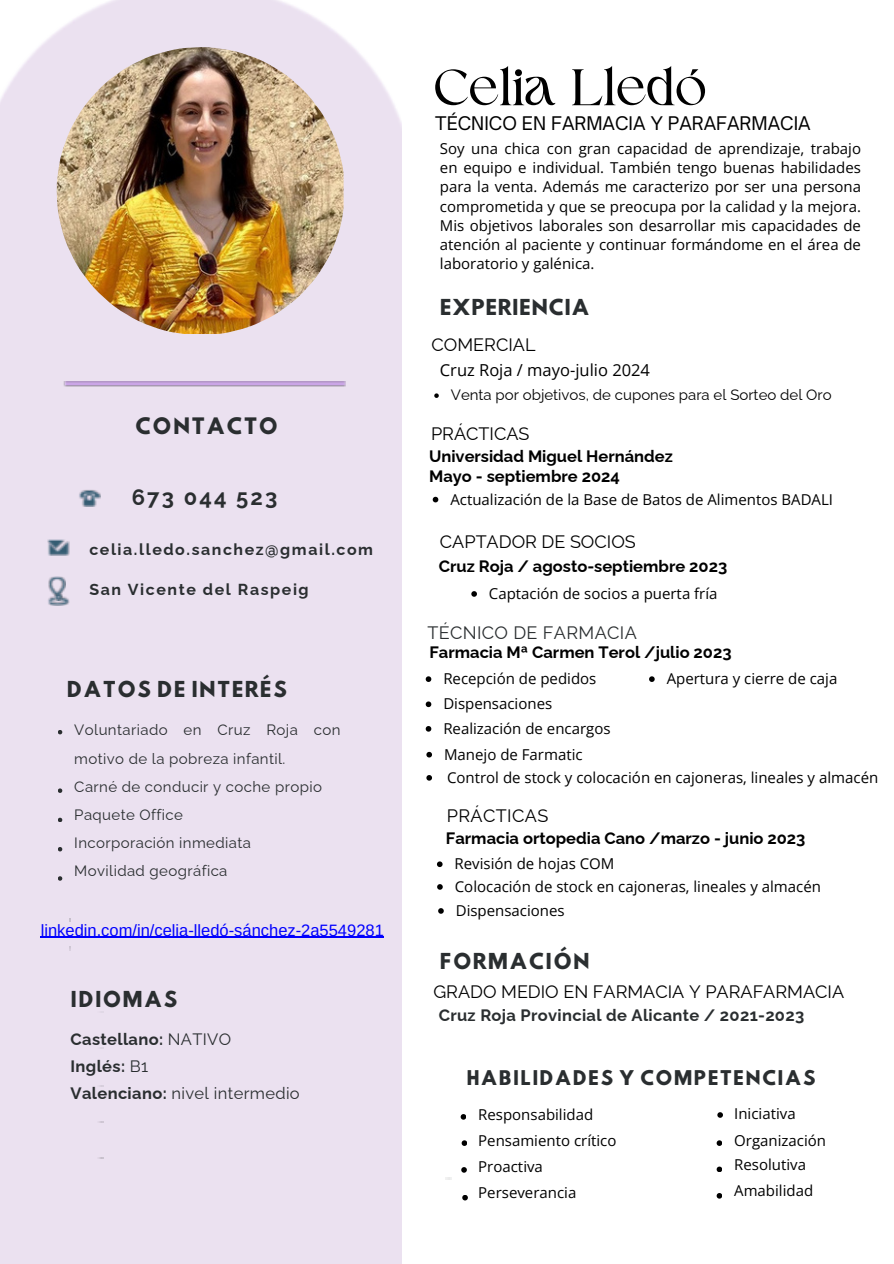
<style>
.page{position:relative;width:894px;height:1264px;background:#fff}
.page>*{position:absolute;margin:0;border:0;box-sizing:border-box;transform-origin:0 0}
.t1{font:52.5px "Higuen";color:#000}
.t2{font:700 21.9px "Raleway";letter-spacing:.1em;color:#2a2e30}
.t3{font:20.1px "Hussar Bd";letter-spacing:.065em;color:#2a2e30}
.t4{font:19.5px "Hussar Bd";letter-spacing:.06em;color:#2a2e30}
.t5{font:19.5px "Hussar Bd";letter-spacing:.02em;color:#2a2e30}
.t6{font:18px "Raleway";color:#000}
.t7{font:18px "Open Sauce One";color:#000}
.t8{font:18px "Hussar Bd";letter-spacing:.065em;color:#2a2e30}
.t9{font:18px "Raleway";letter-spacing:.02em;color:#2a2e30}
.t10{font:18px "Raleway";letter-spacing:.02em;color:#000}
.t11{font:700 16.5px/20.2px "Raleway";color:#000}
.t12{font:700 16.5px/27px "Raleway";letter-spacing:.02em;color:#2a2e30}
.t13{font:16.5px "Arimo";color:#0100ff}
.t14{font:16.5px "Open Sans";color:#000}
.t15{font:700 15.9px "Raleway";letter-spacing:.1em;color:#2a2e30}
.t16{font:15px/19.2px "Open Sans";color:#000}
.t17{font:15px/28.2px "Raleway";letter-spacing:.025em;color:#2a2e30}
.t18{font:15px "Raleway";color:#000}
.s1{font-weight:400}
</style>
<div class="page">
<div style="left:0;top:0;width:402px;height:1263px;background:#ebe1f0"></div>
<img style="left:48px;top:540px;width:21px;height:15px">
<img style="left:48px;top:539px;width:18px;height:10px">
<img style="left:78px;top:490px;width:23px;height:17px">
<img style="left:49px;top:576px;width:17px;height:19px">
<svg style="left:53px;top:591px;width:10px;height:4px"></svg>
<img style="left:48px;top:595px;width:21px;height:10px">
<img style="left:63px;top:381px;width:283px;height:6px">
<img style="left:57px;top:47px;width:286px;height:287px">
<hr style="left:41px;top:936px;width:343px;height:1px;background:#0100ff">
<svg style="left:58px;top:730px;width:4px;height:4px"></svg>
<svg style="left:58px;top:788px;width:4px;height:5px"></svg>
<svg style="left:58px;top:817px;width:4px;height:5px"></svg>
<svg style="left:58px;top:847px;width:4px;height:4px"></svg>
<svg style="left:58px;top:876px;width:4px;height:4px"></svg>
<svg style="left:460px;top:1114px;width:6px;height:5px"></svg>
<svg style="left:461px;top:1167px;width:5px;height:5px"></svg>
<svg style="left:461px;top:1140px;width:6px;height:5px"></svg>
<svg style="left:462px;top:1195px;width:5px;height:5px"></svg>
<svg style="left:716px;top:1140px;width:6px;height:5px"></svg>
<svg style="left:716px;top:1166px;width:6px;height:6px"></svg>
<svg style="left:716px;top:1193px;width:6px;height:5px"></svg>
<svg style="left:717px;top:1112px;width:5px;height:5px"></svg>
<svg style="left:471px;top:591px;width:6px;height:5px"></svg>
<svg style="left:438px;top:908px;width:5px;height:5px"></svg>
<svg style="left:425px;top:701px;width:6px;height:6px"></svg>
<svg style="left:425px;top:726px;width:6px;height:5px"></svg>
<svg style="left:432px;top:497px;width:6px;height:5px"></svg>
<svg style="left:425px;top:676px;width:6px;height:6px"></svg>
<svg style="left:426px;top:775px;width:6px;height:5px"></svg>
<svg style="left:426px;top:752px;width:6px;height:5px"></svg>
<svg style="left:434px;top:393px;width:4px;height:5px"></svg>
<svg style="left:649px;top:676px;width:5px;height:6px"></svg>
<svg style="left:437px;top:884px;width:5px;height:5px"></svg>
<svg style="left:437px;top:861px;width:5px;height:6px"></svg>
<p class="t3" style="left:135px;top:416px;width:144px">CONTACTO</p>
<h6 class="t2" style="left:132px;top:484px;width:147px">673 044 523</h6>
<p class="t15" style="left:89px;top:540px;width:285px">celia.lledo.sanchez@gmail.com</p>
<p class="t15" style="left:89px;top:580px;width:221px">San Vicente del Raspeig</p>
<h5 class="t4" style="left:67px;top:679px;width:222px">DATOS DE INTERÉS</h5>
<p class="t17" style="left:74px;top:715px;width:95px">Voluntariado</p>
<p class="t17" style="left:183px;top:715px;width:19px">en</p>
<p class="t17" style="left:217px;top:715px;width:35px">Cruz</p>
<p class="t17" style="left:266px;top:715px;width:33px">Roja</p>
<h4 class="t17" style="left:314px;top:715px;width:28px">con</h4>
<p class="t17" style="left:74px;top:744px;width:249px">motivo de la pobreza infantil.<br>Carné de conducir y coche propio<br>Paquete Office<br>Incorporación inmediata<br>Movilidad geográfica</p>
<h6 class="t13" style="left:41px;top:920px;width:344px">linkedin.com/in/celia-lledó-sánchez-2a5549281</h6>
<p class="t4" style="left:70px;top:989px;width:109px">IDIOMAS</p>
<p class="t12" style="left:70px;top:1025px;width:231px">Castellano: <span class="s1">NATIVO<br></span>Inglés: <span class="s1">B1<br></span>Valenciano: <span class="s1">nivel intermedio</span></p>
<p class="t1" style="left:435px;top:66px;width:273px">Celia Lledó</p>
<p class="t7" style="left:435px;top:112px;width:377px">TÉCNICO EN FARMACIA Y PARAFARMACIA</p>
<p class="t16" style="left:440px;top:139px;width:422px;text-align:justify">Soy una chica con gran capacidad de aprendizaje, trabajo en equipo e individual. También tengo buenas habilidades para la venta. Además me caracterizo por ser una persona comprometida y que se preocupa por la calidad y la mejora.<br>Mis objetivos laborales son desarrollar mis capacidades de atención al paciente y continuar formándome en el área de laboratorio y galénica.</p>
<h6 class="t5" style="left:440px;top:298px;width:151px">EXPERIENCIA</h6>
<h4 class="t6" style="left:431px;top:333px;width:105px">COMERCIAL</h4>
<h5 class="t14" style="left:440px;top:359px;width:212px">Cruz Roja / mayo-julio 2024</h5>
<h6 class="t18" style="left:450px;top:386px;width:382px">Venta por objetivos, de cupones para el Sorteo del Oro</h6>
<h5 class="t6" style="left:431px;top:423px;width:100px">PRÁCTICAS</h5>
<p class="t11" style="left:429px;top:446px;width:245px">Universidad Miguel Hernández<br>Mayo - septiembre 2024</p>
<h5 class="t16" style="left:450px;top:489px;width:384px">Actualización de la Base de Batos de Alimentos BADALI</h5>
<h5 class="t6" style="left:440px;top:531px;width:197px">CAPTADOR DE SOCIOS</h5>
<p class="t11" style="left:438px;top:556px;width:290px">Cruz Roja / agosto-septiembre 2023</p>
<h5 class="t16" style="left:489px;top:583px;width:230px">Captación de socios a puerta fría</h5>
<h4 class="t9" style="left:427px;top:621px;width:211px">TÉCNICO DE FARMACIA</h4>
<p class="t11" style="left:429px;top:642px;width:303px">Farmacia Mª Carmen Terol /julio 2023</p>
<p class="t16" style="left:443px;top:668px;width:154px">Recepción de pedidos</p>
<p class="t16" style="left:443px;top:694px;width:110px">Dispensaciones</p>
<p class="t16" style="left:443px;top:718px;width:169px">Realización de encargos</p>
<p class="t16" style="left:444px;top:744px;width:140px">Manejo de Farmatic</p>
<h4 class="t16" style="left:666px;top:668px;width:172px">Apertura y cierre de caja</h4>
<p class="t16" style="left:447px;top:767px;width:432px">Control de stock y colocación en cajoneras, lineales y almacén</p>
<p class="t10" style="left:446px;top:805px;width:103px">PRÁCTICAS</p>
<h1 class="t11" style="left:446px;top:828px;width:361px">Farmacia ortopedia Cano /marzo - junio 2023</h1>
<p class="t16" style="left:454px;top:853px;width:161px">Revisión de hojas COM</p>
<p class="t16" style="left:454px;top:876px;width:367px">Colocación de stock en cajoneras, lineales y almacén</p>
<p class="t16" style="left:455px;top:900px;width:110px">Dispensaciones</p>
<p class="t4" style="left:440px;top:951px;width:151px">FORMACIÓN</p>
<p class="t6" style="left:433px;top:980px;width:412px">GRADO MEDIO EN FARMACIA Y PARAFARMACIA</p>
<p class="t12" style="left:438px;top:1001px;width:367px">Cruz Roja Provincial de Alicante / 2021-2023</p>
<h5 class="t8" style="left:466px;top:1068px;width:351px">HABILIDADES Y COMPETENCIAS</h5>
<p class="t16" style="left:478px;top:1101px;width:140px;line-height:25.8px">Responsabilidad<br>Pensamiento crítico<br>Proactiva<br>Perseverancia</p>
<h6 class="t16" style="left:734px;top:1099px;width:93px;line-height:27px">Iniciativa<br>Organización</h6>
<p class="t16" style="left:734px;top:1154px;width:73px">Resolutiva</p>
<p class="t16" style="left:734px;top:1180px;width:80px">Amabilidad</p>
</div>
